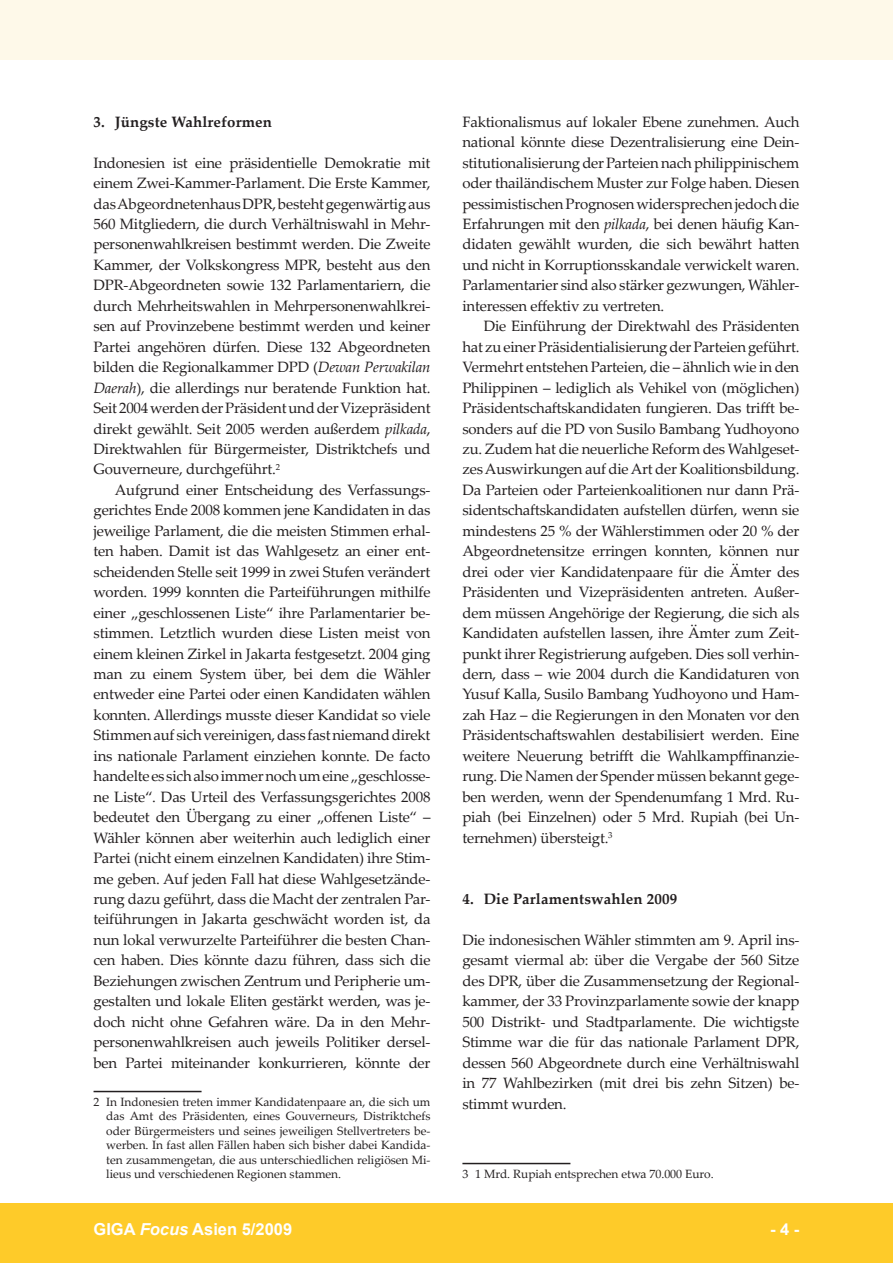
<style>
.page{position:relative;width:893px;height:1263px;background:#fff}
.page>*{position:absolute;margin:0;border:0;box-sizing:border-box;transform-origin:0 0}
.t1{font:700 16.5px "Arial";color:#fff}
.foc__text_fliesstext{font:15px/20.4px "Palatino Linotype";letter-spacing:-.015em;color:#231f20;text-align:justify}
.foc__text_1__absatz{font:15px/20.4px "Palatino Linotype";letter-spacing:-.015em;color:#231f20;text-align:justify}
.foc__text_fussnoten{font:15px/20.4px "Palatino Linotype";letter-spacing:-.015em;color:#231f20;text-align:justify}
.foc__text_ueberschri{font:700 15px "Palatino Linotype";letter-spacing:.01em;color:#231f20}
.foc__text_fussnoten-2{font:12px/14.4px "Palatino Linotype";letter-spacing:-.005em;color:#231f20;text-align:justify}
.s1{font-style:italic}
</style>
<div class="page">
<div style="left:0;top:1203px;width:893px;height:60px;background:#fecb29"></div>
<div style="left:0;top:1px;width:893px;height:59px;background:#fef9e9"></div>
<hr style="left:94px;top:1091px;width:108px;height:1px;background:#231f20">
<hr style="left:462px;top:1163px;width:108px;height:1px;background:#231f20">
<p class="foc__text_ueberschri" style="left:94px;top:111px;width:180px">3. Jüngste Wahlreformen</p>
<p class="foc__text_1__absatz" style="left:94px;top:152px;width:338px">Indonesien ist eine präsidentielle Demokratie mit einem Zwei-Kammer-Parlament. Die Erste Kammer, das Abgeordnetenhaus DPR, besteht gegenwärtig aus 560 Mitgliedern, die durch Verhältniswahl in Mehr&shy;personenwahlkreisen bestimmt werden. Die Zweite Kammer, der Volkskongress MPR, besteht aus den DPR-Abgeordneten sowie 132 Parlamentariern, die durch Mehrheitswahlen in Mehrpersonenwahlkrei&shy;sen auf Provinzebene bestimmt werden und keiner Partei angehören dürfen. Diese 132 Abgeordneten bilden die Regionalkammer DPD (<span class="s1">Dewan Perwakilan Daerah</span>), die allerdings nur beratende Funktion hat.<br>Seit 2004 werden der Präsident und der Vizepräsident direkt gewählt. Seit 2005 werden außerdem <span class="s1">pilkada</span>, Direktwahlen für Bürgermeister, Distriktchefs und Gouverneure, durchgeführt.</p>
<p class="foc__text_fliesstext" style="left:94px;top:479px;width:339px;text-indent:21px">Aufgrund einer Entscheidung des Verfassungs&shy;gerichtes Ende 2008 kommen jene Kandidaten in das jeweilige Parlament, die die meisten Stimmen erhal&shy;ten haben. Damit ist das Wahlgesetz an einer ent&shy;scheidenden Stelle seit 1999 in zwei Stufen verändert worden. 1999 konnten die Parteiführungen mithilfe einer „geschlossenen Liste“ ihre Parlamentarier be&shy;stimmen. Letztlich wurden diese Listen meist von einem kleinen Zirkel in Jakarta festgesetzt. 2004 ging man zu einem System über, bei dem die Wähler entweder eine Partei oder einen Kandidaten wählen konnten. Allerdings musste dieser Kandidat so viele Stimmen auf sich vereinigen, dass fast niemand direkt ins nationale Parlament einziehen konnte. De facto handelte es sich also immer noch um eine „geschlosse&shy;ne Liste“. Das Urteil des Verfassungsgerichtes 2008 bedeutet den Übergang zu einer „offenen Liste“ – Wähler können aber weiterhin auch lediglich einer Partei (nicht einem einzelnen Kandidaten) ihre Stim&shy;me geben. Auf jeden Fall hat diese Wahlgesetzände&shy;rung dazu geführt, dass die Macht der zentralen Par&shy;teiführungen in Jakarta geschwächt worden ist, da nun lokal verwurzelte Parteiführer die besten Chan&shy;cen haben. Dies könnte dazu führen, dass sich die Beziehungen zwischen Zentrum und Peripherie um&shy;gestalten und lokale Eliten gestärkt werden, was je&shy;doch nicht ohne Gefahren wäre. Da in den Mehr&shy;personenwahlkreisen auch jeweils Politiker dersel&shy;ben Partei miteinander konkurrieren, könnte der</p>
<p class="foc__text_fussnoten-2" style="left:106px;top:1094px;width:326px">In Indonesien treten immer Kandidatenpaare an, die sich um das Amt des Präsidenten, eines Gouverneurs, Distriktchefs oder Bürgermeisters und seines jeweiligen Stellvertreters be&shy;werben. In fast allen Fällen haben sich bisher dabei Kandida&shy;ten zusammengetan, die aus unterschiedlichen religiösen Mi&shy;lieus und verschiedenen Regionen stammen.</p>
<p class="foc__text_fussnoten" style="left:462px;top:111px;width:338px">Faktionalismus auf lokaler Ebene zunehmen. Auch national könnte diese Dezentralisierung eine Dein&shy;stitutionalisierung der Parteien nach philippinischem oder thailändischem Muster zur Folge haben. Diesen pessimistischen Prognosen widersprechen jedoch die Erfahrungen mit den <span class="s1">pilkada</span>, bei denen häufig Kan&shy;didaten gewählt wurden, die sich bewährt hatten und nicht in Korruptionsskandale verwickelt waren.<br>Parlamentarier sind also stärker gezwungen, Wähler&shy;interessen effektiv zu vertreten.</p>
<p class="foc__text_fliesstext" style="left:462px;top:315px;width:339px;text-indent:21px">Die Einführung der Direktwahl des Präsidenten hat zu einer Präsidentialisierung der Parteien geführt.<br>Vermehrt entstehen Parteien, die – ähnlich wie in den Philippinen – lediglich als Vehikel von (möglichen)<br>Präsidentschaftskandidaten fungieren. Das trifft be&shy;sonders auf die PD von Susilo Bambang Yudhoyono zu. Zudem hat die neuerliche Reform des Wahlgeset&shy;zes Auswirkungen auf die Art der Koalitionsbildung.<br>Da Parteien oder Parteienkoalitionen nur dann Prä&shy;sidentschaftskandidaten aufstellen dürfen, wenn sie mindestens 25 % der Wählerstimmen oder 20 % der Abgeordnetensitze erringen konnten, können nur drei oder vier Kandidatenpaare für die Ämter des Präsidenten und Vizepräsidenten antreten. Außer&shy;dem müssen Angehörige der Regierung, die sich als Kandidaten aufstellen lassen, ihre Ämter zum Zeit&shy;punkt ihrer Registrierung aufgeben. Dies soll verhin&shy;dern, dass – wie 2004 durch die Kandidaturen von Yusuf Kalla, Susilo Bambang Yudhoyono und Ham&shy;zah Haz – die Regierungen in den Monaten vor den Präsidentschaftswahlen destabilisiert werden. Eine weitere Neuerung betrifft die Wahlkampffinanzie&shy;rung. Die Namen der Spender müssen bekannt gege&shy;ben werden, wenn der Spendenumfang 1 Mrd. Ru&shy;piah (bei Einzelnen) oder 5 Mrd. Rupiah (bei Un&shy;ternehmen) übersteigt.</p>
<p class="foc__text_ueberschri" style="left:462px;top:888px;width:216px">4. Die Parlamentswahlen 2009</p>
<p class="foc__text_1__absatz" style="left:462px;top:929px;width:339px">Die indonesischen Wähler stimmten am 9. April ins&shy;gesamt viermal ab: über die Vergabe der 560 Sitze des DPR, über die Zusammensetzung der Regional&shy;kammer, der 33 Provinzparlamente sowie der knapp 500 Distrikt- und Stadtparlamente. Die wichtigste Stimme war die für das nationale Parlament DPR, dessen 560 Abgeordnete durch eine Verhältniswahl in 77 Wahlbezirken (mit drei bis zehn Sitzen) be&shy;stimmt wurden.</p>
<p class="foc__text_fussnoten-2" style="left:475px;top:1166px;width:240px">1 Mrd. Rupiah entsprechen etwa 70.000 Euro.</p>
<p class="t1" style="left:94px;top:1218px;width:200px">GIGA <span class="s1">Focus</span> Asien 5/2009</p>
<p class="t1" style="left:770px;top:1218px;width:31px">- -</p>
</div>
